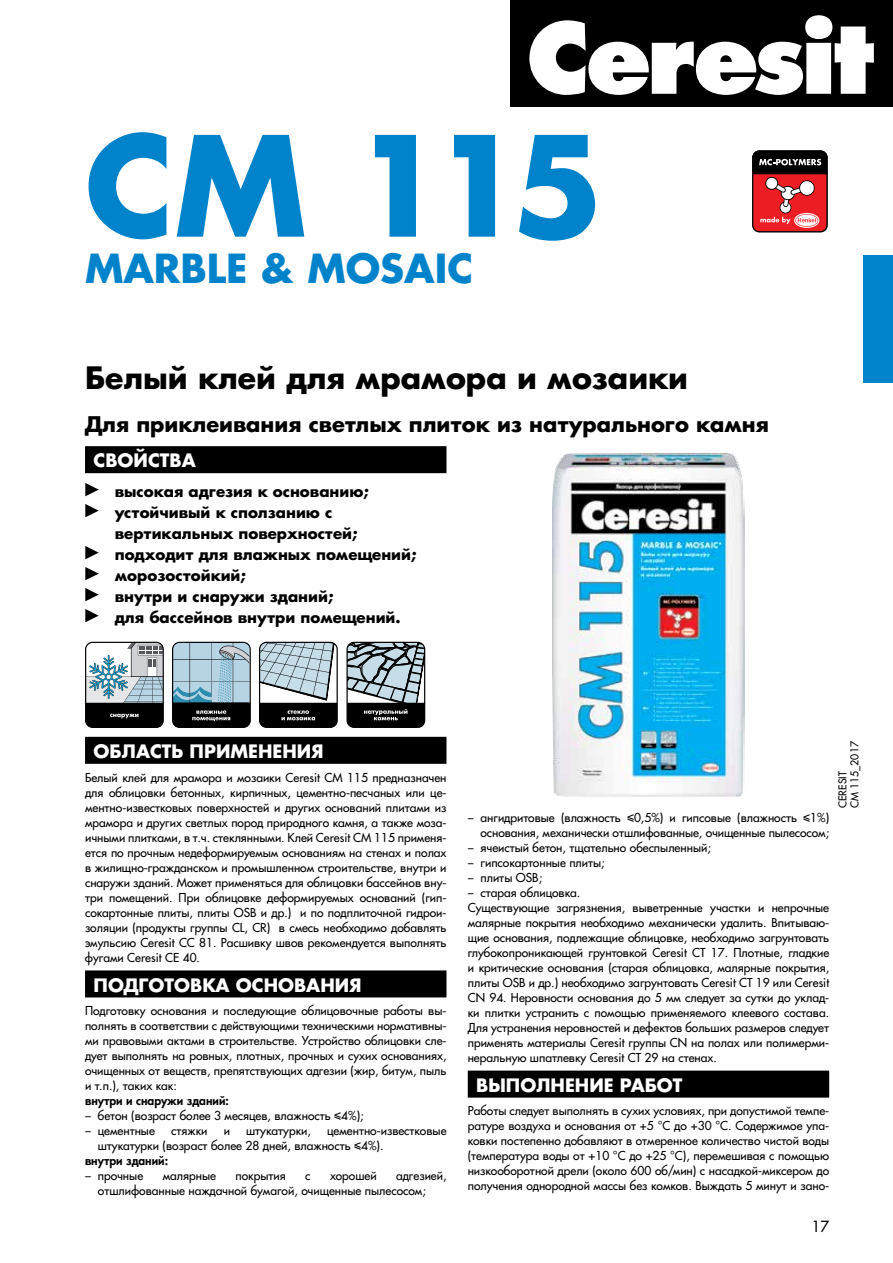
<style>
.page{position:relative;width:893px;height:1263px;background:#fff}
.page>*{position:absolute;margin:0;border:0;box-sizing:border-box;transform-origin:0 0}
.t1{font:700 135px "Favorit";color:#0083ca}
.t2{font:700 39px "Favorit";color:#0083ca}
.t3{font:700 30px "Favorit";color:#000}
.t4{font:700 21px "Favorit";color:#000}
.t5{font:700 18px "Favorit";color:#fff}
.t6{font:700 15px/21px "Favorit";color:#000}
.t7{font:15px "Favorit";color:#000}
.t8{font:12px/15px "Favorit";color:#000}
.t9{font:800 12px "Favorit";color:#000}
.t10{font:10.5px/12px "Favorit";color:#000}
</style>
<div class="page">
<div style="left:863px;top:255px;width:30px;height:128px;background:#0083ca"></div>
<div style="left:510px;top:0;width:383px;height:107px;background:#000"></div>
<svg style="left:529px;top:15px;width:345px;height:80px"></svg>
<img style="left:553px;top:454px;width:191px;height:342px">
<div style="left:468px;top:1070px;width:361px;height:27px;background:#000"></div>
<div style="left:85px;top:446px;width:361px;height:27px;background:#000"></div>
<div style="left:85px;top:737px;width:361px;height:27px;background:#000"></div>
<div style="left:85px;top:970px;width:361px;height:27px;background:#000"></div>
<svg style="left:85px;top:483px;width:14px;height:13px"></svg>
<svg style="left:85px;top:504px;width:14px;height:13px"></svg>
<svg style="left:85px;top:546px;width:14px;height:13px"></svg>
<svg style="left:85px;top:567px;width:14px;height:13px"></svg>
<svg style="left:85px;top:588px;width:14px;height:13px"></svg>
<svg style="left:85px;top:609px;width:14px;height:13px"></svg>
<svg style="left:86px;top:642px;width:77px;height:85px"></svg>
<div style="left:85px;top:642px;width:79px;height:86px;border:1px solid #000;border-radius:7px"></div>
<svg style="left:173px;top:642px;width:77px;height:85px"></svg>
<div style="left:172px;top:642px;width:79px;height:86px;border:1px solid #000;border-radius:7px"></div>
<svg style="left:260px;top:642px;width:77px;height:85px"></svg>
<div style="left:259px;top:642px;width:79px;height:86px;border:1px solid #000;border-radius:7px"></div>
<svg style="left:348px;top:642px;width:78px;height:85px"></svg>
<div style="left:346px;top:642px;width:79px;height:86px;border:1px solid #000;border-radius:7px"></div>
<svg style="left:751px;top:149px;width:78px;height:85px"></svg>
<svg style="left:752px;top:150px;width:76px;height:82px"></svg>
<h1 class="t1" style="left:85px;top:91px;width:521px">СМ 115</h1>
<h2 class="t2" style="left:85px;top:241px;width:390px">MARBLE &amp; MOSAIC</h2>
<h3 class="t3" style="left:85px;top:357px;width:604px">Белый клей для мрамора и мозаики</h3>
<h3 class="t4" style="left:85px;top:409px;width:685px">Для приклеивания светлых плиток из натурального камня</h3>
<h3 class="t5" style="left:94px;top:448px;width:104px">СВОЙСТВА</h3>
<p class="t6" style="left:115px;top:480px;width:303px">высокая адгезия к основанию; устойчивый к сползанию с вертикальных поверхностей; подходит для влажных помещений; морозостойкий;<br>внутри и снаружи зданий;<br>для бассейнов внутри помещений.</p>
<h3 class="t5" style="left:94px;top:739px;width:231px">ОБЛАСТЬ ПРИМЕНЕНИЯ</h3>
<p class="t8" style="left:85px;top:769px;width:363px;text-align:justify">Белый клей для мрамора и мозаики Ceresit CM 115 предназначен для облицовки бетонных, кирпичных, цементно-песчаных или це&shy;ментно-известковых поверхностей и других оснований плитами из мрамора и других светлых пород природного камня, а также моза&shy;ичными плитками, в т.ч. стеклянными. Клей Ceresit CM 115 применя&shy;ется по прочным недеформируемым основаниям на стенах и полах в жилищно-гражданском и промышленном строительстве, внутри и снаружи зданий. Может применяться для облицовки бассейнов вну&shy;три помещений. При облицовке деформируемых оснований (гип&shy;сокартонные плиты, плиты OSB и др.) и по подплиточной гидрои&shy;золяции (продукты группы CL, CR) в смесь необходимо добавлять эмульсию Ceresit CC 81. Расшивку швов рекомендуется выполнять фугами Ceresit CE 40.</p>
<h3 class="t5" style="left:94px;top:972px;width:269px">ПОДГОТОВКА ОСНОВАНИЯ</h3>
<p class="t8" style="left:85px;top:1003px;width:363px;text-align:justify">Подготовку основания и последующие облицовочные работы вы&shy;полнять в соответствии c действующими техническими нормативны&shy;ми правовыми актами в строительстве. Устройство облицовки сле&shy;дует выполнять на ровных, плотных, прочных и сухих основаниях, очищенных от веществ, препятствующих адгезии (жир, битум, пыль и т.п.), таких как:</p>
<p class="t9" style="left:85px;top:1093px;width:145px">внутри и снаружи зданий:</p>
<p class="t8" style="left:85px;top:1108px;width:280px">– бетон (возраст более 3 месяцев, влажность ≤4%);</p>
<p class="t8" style="left:85px;top:1123px;width:71px">– цементные</p>
<p class="t8" style="left:171px;top:1123px;width:38px">стяжки</p>
<p class="t8" style="left:224px;top:1123px;width:8px">и</p>
<p class="t8" style="left:246px;top:1123px;width:66px">штукатурки,</p>
<p class="t8" style="left:98px;top:1123px;width:350px;text-indent:229px">цементно-известковые штукатурки (возраст более 28 дней, влажность ≤4%).</p>
<p class="t9" style="left:85px;top:1153px;width:85px">внутри зданий:</p>
<p class="t8" style="left:85px;top:1168px;width:60px">– прочные</p>
<p class="t8" style="left:163px;top:1168px;width:55px">малярные</p>
<p class="t8" style="left:235px;top:1168px;width:52px">покрытия</p>
<p class="t8" style="left:305px;top:1168px;width:7px">с</p>
<p class="t8" style="left:330px;top:1168px;width:48px">хорошей</p>
<p class="t8" style="left:98px;top:1168px;width:350px;text-indent:298px">адгезией, отшлифованные наждачной бумагой, очищенные пылесосом;</p>
<p class="t8" style="left:468px;top:810px;width:363px;text-align:right">– ангидритовые (влажность ≤0,5%) и гипсовые (влажность ≤1%) основания, механически отшлифованные, очищенные пылесосом;</p>
<p class="t8" style="left:468px;top:840px;width:245px">– ячеистый бетон, тщательно обеспыленный;</p>
<p class="t8" style="left:468px;top:855px;width:139px">– гипсокартонные плиты;</p>
<p class="t8" style="left:468px;top:870px;width:76px">– плиты OSB;</p>
<p class="t8" style="left:468px;top:885px;width:363px">– старая облицовка.<br>Существующие загрязнения, выветренные участки и непрочные малярные покрытия необходимо механически удалить. Впитываю&shy;щие основания, подлежащие облицовке, необходимо загрунтовать глубокопроникающей грунтовкой Ceresit CT 17. Плотные, гладкие и критические основания (старая облицовка, малярные покрытия, плиты OSB и др.) необходимо загрунтовать Ceresit CT 19 или Ceresit CN 94. Неровности основания до 5 мм следует за сутки до уклад&shy;ки плитки устранить с помощью применяемого клеевого состава.<br>Для устранения неровностей и дефектов больших размеров следует применять материалы Ceresit группы CN на полах или полимерми&shy;неральную шпатлевку Ceresit CT 29 на стенах.</p>
<h3 class="t5" style="left:476px;top:1072px;width:208px">ВЫПОЛНЕНИЕ РАБОТ</h3>
<p class="t8" style="left:468px;top:1103px;width:363px;text-align:justify">Работы следует выполнять в сухих условиях, при допустимой темпе&shy;ратуре воздуха и основания от +5 °C до +30 °C. Содержимое упа&shy;ковки постепенно добавляют в отмеренное количество чистой воды (температура воды от +10 °С до +25 °С), перемешивая с помощью низкооборотной дрели (около 600 об/мин) с насадкой-миксером до получения однородной массы без комков. Выждать 5 минут и зано-</p>
<p class="t10" style="left:836px;top:808px;width:68px;rotate:-90deg">CERESIT<br>CM 115_2017</p>
<p class="t7" style="left:812px;top:1217px;width:19px">17</p>
</div>
